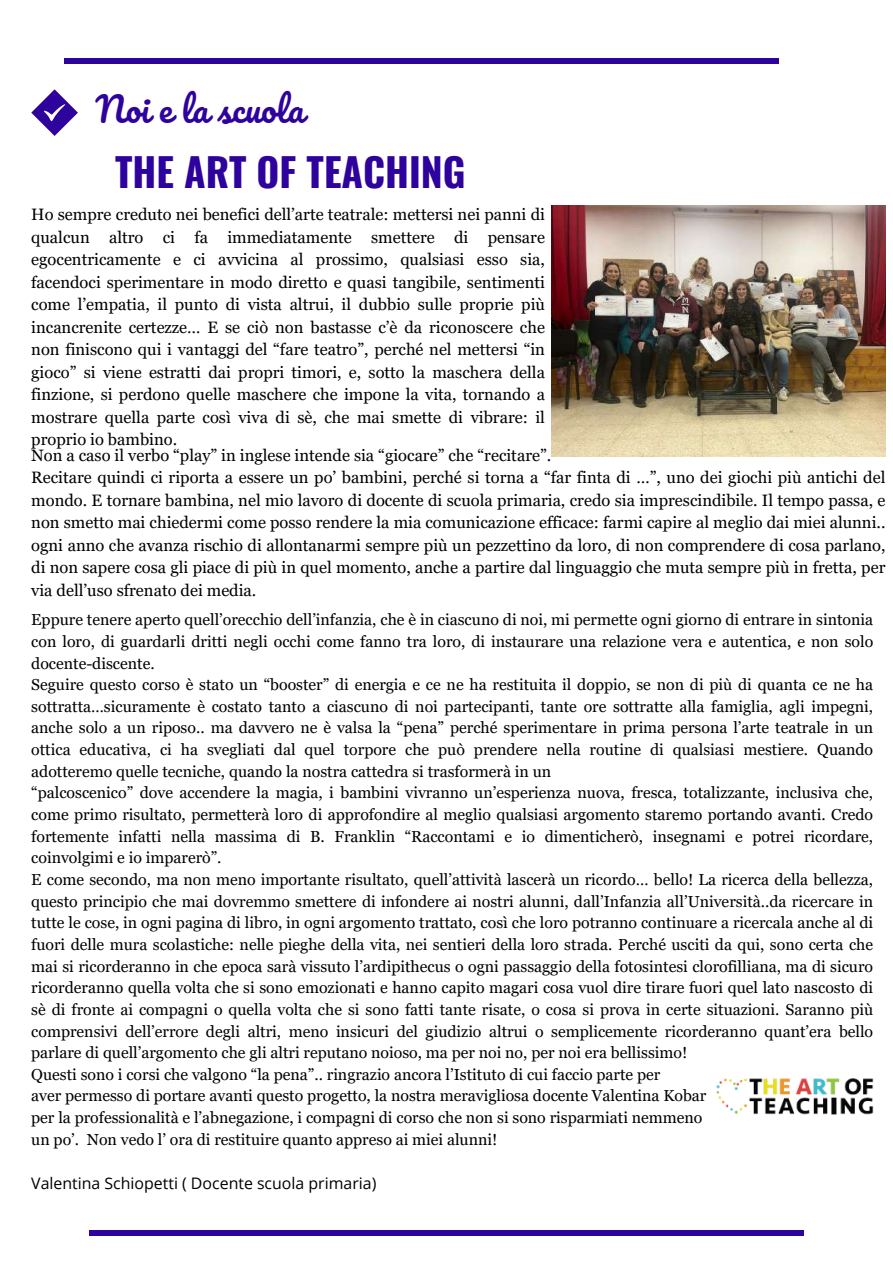
<style>
.page{position:relative;width:893px;height:1264px;background:#fff}
.page>*{position:absolute;margin:0;border:0;box-sizing:border-box;transform-origin:0 0}
.t1{font:700 39.15px "Oswald";color:#2e029c}
.t2{font:34.35px "Pacifico";color:#2e029c}
.t3{font:16.5px/22.5px "Georgia Pro";color:#000;text-align:justify}
.t4{font:15.9px/21.6px "Georgia Pro";color:#000}
.t5{font:15.9px "Open Sans";color:#000}
</style>
<div class="page">
<svg style="left:31px;top:89px;width:47px;height:47px"></svg>
<div style="left:65px;top:58px;width:714px;height:6px;background:#2e029c"></div>
<img style="left:551px;top:206px;width:334px;height:251px">
<img style="left:716px;top:1078px;width:158px;height:37px">
<div style="left:89px;top:1229px;width:715px;height:6px;background:#2e029c"></div>
<h2 class="t2" style="left:95px;top:91px;width:210px">Noi e la scuola</h2>
<h1 class="t1" style="left:115px;top:141px;width:352px">THE ART OF TEACHING</h1>
<p class="t3" style="left:31px;top:203px;width:515px">Ho sempre creduto nei benefici dell’arte teatrale: mettersi nei panni di qualcun altro ci fa immediatamente smettere di pensare egocentricamente e ci avvicina al prossimo, qualsiasi esso sia, facendoci sperimentare in modo diretto e quasi tangibile, sentimenti come l’empatia, il punto di vista altrui, il dubbio sulle proprie più incancrenite certezze… E se ciò non bastasse c’è da riconoscere che non finiscono qui i vantaggi del “fare teatro”, perché nel mettersi “in gioco” si viene estratti dai propri timori, e, sotto la maschera della finzione, si perdono quelle maschere che impone la vita, tornando a mostrare quella parte così viva di sè, che mai smette di vibrare: il proprio io bambino.</p>
<p class="t3" style="left:31px;top:444px;width:855px;text-align:left">Non a caso il verbo “play” in inglese intende sia “giocare” che “recitare”.<br>Recitare quindi ci riporta a essere un po’ bambini, perché si torna a “far finta di …”, uno dei giochi più antichi del mondo. E tornare bambina, nel mio lavoro di docente di scuola primaria, credo sia imprescindibile. Il tempo passa, e non smetto mai chiedermi come posso rendere la mia comunicazione efficace: farmi capire al meglio dai miei alunni.. ogni anno che avanza rischio di allontanarmi sempre più un pezzettino da loro, di non comprendere di cosa parlano, di non sapere cosa gli piace di più in quel momento, anche a partire dal linguaggio che muta sempre più in fretta, per via dell’uso sfrenato dei media.</p>
<p class="t4" style="left:31px;top:609px;width:843px">Eppure tenere aperto quell’orecchio dell’infanzia, che è in ciascuno di noi, mi permette ogni giorno di entrare in sintonia con loro, di guardarli dritti negli occhi come fanno tra loro, di instaurare una relazione vera e autentica, e non solo docente-discente.<br>Seguire questo corso è stato un “booster” di energia e ce ne ha restituita il doppio, se non di più di quanta ce ne ha sottratta…sicuramente è costato tanto a ciascuno di noi partecipanti, tante ore sottratte alla famiglia, agli impegni, anche solo a un riposo.. ma davvero ne è valsa la “pena” perché sperimentare in prima persona l’arte teatrale in un ottica educativa, ci ha svegliati dal quel torpore che può prendere nella routine di qualsiasi mestiere. Quando adotteremo quelle tecniche, quando la nostra cattedra si trasformerà in un<br>“palcoscenico” dove accendere la magia, i bambini vivranno un’esperienza nuova, fresca, totalizzante, inclusiva che, come primo risultato, permetterà loro di approfondire al meglio qualsiasi argomento staremo portando avanti. Credo fortemente infatti nella massima di B. Franklin “Raccontami e io dimenticherò, insegnami e potrei ricordare, coinvolgimi e io imparerò”.<br>E come secondo, ma non meno importante risultato, quell’attività lascerà un ricordo… bello! La ricerca della bellezza, questo principio che mai dovremmo smettere di infondere ai nostri alunni, dall’Infanzia all’Università..da ricercare in tutte le cose, in ogni pagina di libro, in ogni argomento trattato, così che loro potranno continuare a ricercala anche al di fuori delle mura scolastiche: nelle pieghe della vita, nei sentieri della loro strada. Perché usciti da qui, sono certa che mai si ricorderanno in che epoca sarà vissuto l’ardipithecus o ogni passaggio della fotosintesi clorofilliana, ma di sicuro ricorderanno quella volta che si sono emozionati e hanno capito magari cosa vuol dire tirare fuori quel lato nascosto di sè di fronte ai compagni o quella volta che si sono fatti tante risate, o cosa si prova in certe situazioni. Saranno più comprensivi dell’errore degli altri, meno insicuri del giudizio altrui o semplicemente ricorderanno quant’era bello parlare di quell’argomento che gli altri reputano noioso, ma per noi no, per noi era bellissimo!<br>Questi sono i corsi che valgono “la pena”.. ringrazio ancora l’Istituto di cui faccio parte per<br>aver permesso di portare avanti questo progetto, la nostra meravigliosa docente Valentina Kobar<br>per la professionalità e l’abnegazione, i compagni di corso che non si sono risparmiati nemmeno<br>un po’. Non vedo l’ ora di restituire quanto appreso ai miei alunni!</p>
<p class="t5" style="left:31px;top:1172px;width:346px">Valentina Schiopetti ( Docente scuola primaria)</p>
</div>
